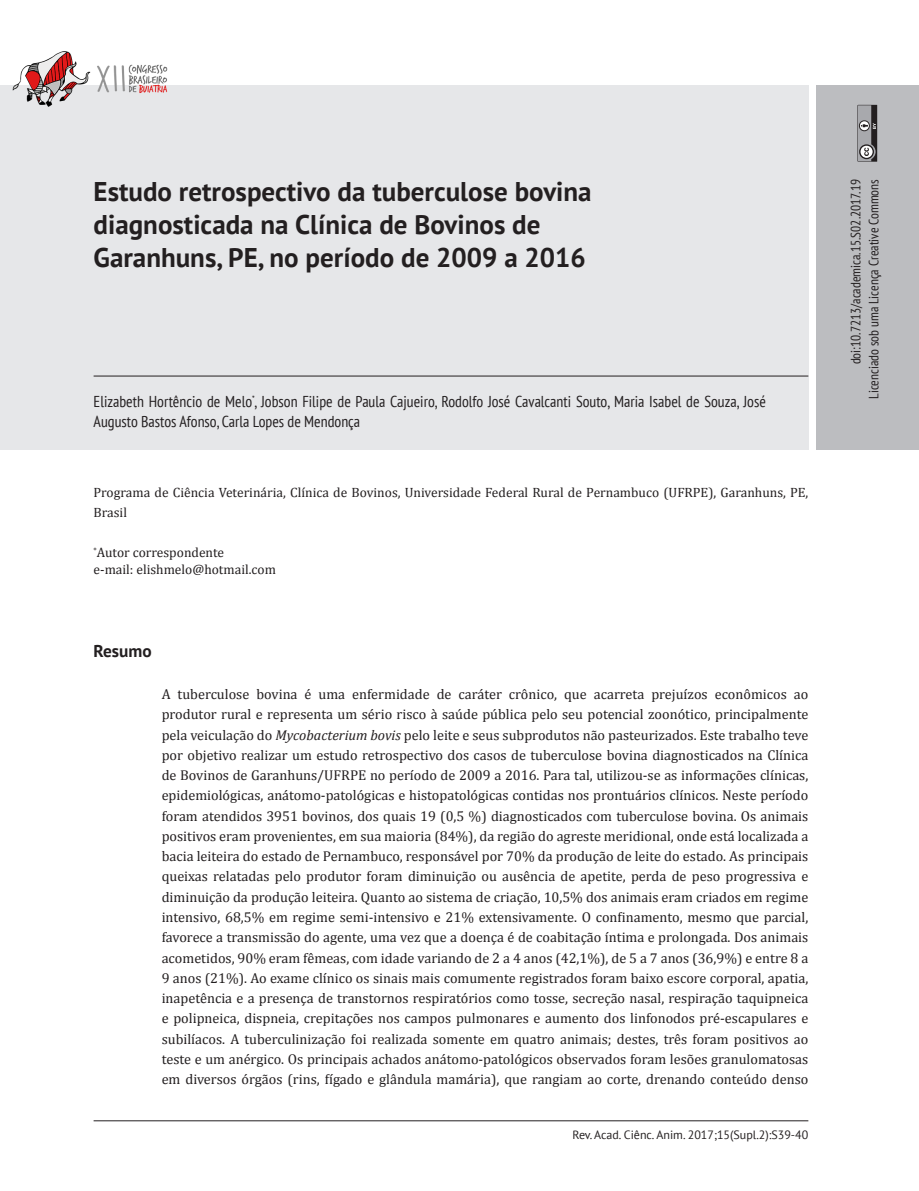
<style>
.page{position:relative;width:919px;height:1191px;background:#fff}
.page>*{position:absolute;margin:0;border:0;box-sizing:border-box;transform-origin:0 0}
.Título_Artigo{font:700 27px/33px "PT Sans";color:#231f20}
.t1{font:700 17.25px "PT Sans";color:#231f20}
.Nomes_-_Autores{font:condensed 15.75px/20.2px "PT Sans";color:#231f20}
.Texto_-_Resumo{font:14.25px/20.2px "Cambria";color:#231f20;text-align:justify}
.Corpo_de_texto_-_Rec{font:13.5px/20.2px "Cambria";color:#231f20}
.t2{font:condensed 13.5px/18px "PT Sans";color:#231f20;text-align:right}
.Rodapé{font:12px "PT Sans";color:#231f20}
.s1{font-style:italic}
</style>
<div class="page">
<hr style="left:94px;top:1120px;width:714px;height:1px;background:#231f20">
<div style="left:0;top:85px;width:808px;height:365px;background:#e6e7e9"></div>
<div style="left:816px;top:85px;width:102px;height:365px;background:#bcbdc0"></div>
<svg style="left:857px;top:105px;width:20px;height:57px"></svg>
<img style="left:12px;top:51px;width:156px;height:56px">
<hr style="left:94px;top:376px;width:714px;height:1px;background:#231f20">
<p class="Título_Artigo" style="left:94px;top:174px;width:499px">Estudo retrospectivo da tuberculose bovina diagnosticada na Clínica de Bovinos de<br>Garanhuns, PE, no período de 2009 a 2016</p>
<p class="Nomes_-_Autores" style="left:94px;top:391px;width:673px">Elizabeth Hortêncio de Melo<sup>*</sup>, Jobson Filipe de Paula Cajueiro, Rodolfo José Cavalcanti Souto, Maria Isabel de Souza, José<br>Augusto Bastos Afonso, Carla Lopes de Mendonça</p>
<p class="Corpo_de_texto_-_Rec" style="left:94px;top:482px;width:716px">Programa de Ciência Veterinária, Clínica de Bovinos, Universidade Federal Rural de Pernambuco (UFRPE), Garanhuns, PE,<br>Brasil</p>
<p class="Corpo_de_texto_-_Rec" style="left:94px;top:542px;width:132px"><sup>*</sup>Autor correspondente</p>
<p class="Corpo_de_texto_-_Rec" style="left:94px;top:559px;width:184px">e-mail: elishmelo@hotmail.com</p>
<p class="t1" style="left:94px;top:639px;width:60px">Resumo</p>
<p class="Texto_-_Resumo" style="left:162px;top:684px;width:648px">A tuberculose bovina é uma enfermidade de caráter crônico, que acarreta prejuízos econômicos ao produtor rural e representa um sério risco à saúde pública pelo seu potencial zoonótico, principalmente pela veiculação do <span class="s1">Mycobacterium bovis</span> pelo leite e seus subprodutos não pasteurizados. Este trabalho teve por objetivo realizar um estudo retrospectivo dos casos de tuberculose bovina diagnosticados na Clínica de Bovinos de Garanhuns/UFRPE no período de 2009 a 2016. Para tal, utilizou-se as informações clínicas, epidemiológicas, anátomo-patológicas e histopatológicas contidas nos prontuários clínicos. Neste período foram atendidos 3951 bovinos, dos quais 19 (0,5 %) diagnosticados com tuberculose bovina. Os animais positivos eram provenientes, em sua maioria (84%), da região do agreste meridional, onde está localizada a bacia leiteira do estado de Pernambuco, responsável por 70% da produção de leite do estado. As principais queixas relatadas pelo produtor foram diminuição ou ausência de apetite, perda de peso progressiva e diminuição da produção leiteira. Quanto ao sistema de criação, 10,5% dos animais eram criados em regime intensivo, 68,5% em regime semi-intensivo e 21% extensivamente. O confinamento, mesmo que parcial, favorece a transmissão do agente, uma vez que a doença é de coabitação íntima e prolongada. Dos animais acometidos, 90% eram fêmeas, com idade variando de 2 a 4 anos (42,1%), de 5 a 7 anos (36,9%) e entre 8 a 9 anos (21%). Ao exame clínico os sinais mais comumente registrados foram baixo escore corporal, apatia, inapetência e a presença de transtornos respiratórios como tosse, secreção nasal, respiração taquipneica e polipneica, dispneia, crepitações nos campos pulmonares e aumento dos linfonodos pré-escapulares e subilíacos. A tuberculinização foi realizada somente em quatro animais; destes, três foram positivos ao teste e um anérgico. Os principais achados anátomo-patológicos observados foram lesões granulomatosas em diversos órgãos (rins, fígado e glândula mamária), que rangiam ao corte, drenando conteúdo denso</p>
<p class="Rodapé" style="left:572px;top:1126px;width:237px">Rev. Acad. Ciênc. Anim. 2017;15(Supl.2):S39-40</p>
<p class="t2" style="left:846px;top:399px;width:221px;rotate:-90deg">doi:10.7213/academica.15.S02.2017.19<br>Licenciado sob uma Licença Creative Commons</p>
</div>
